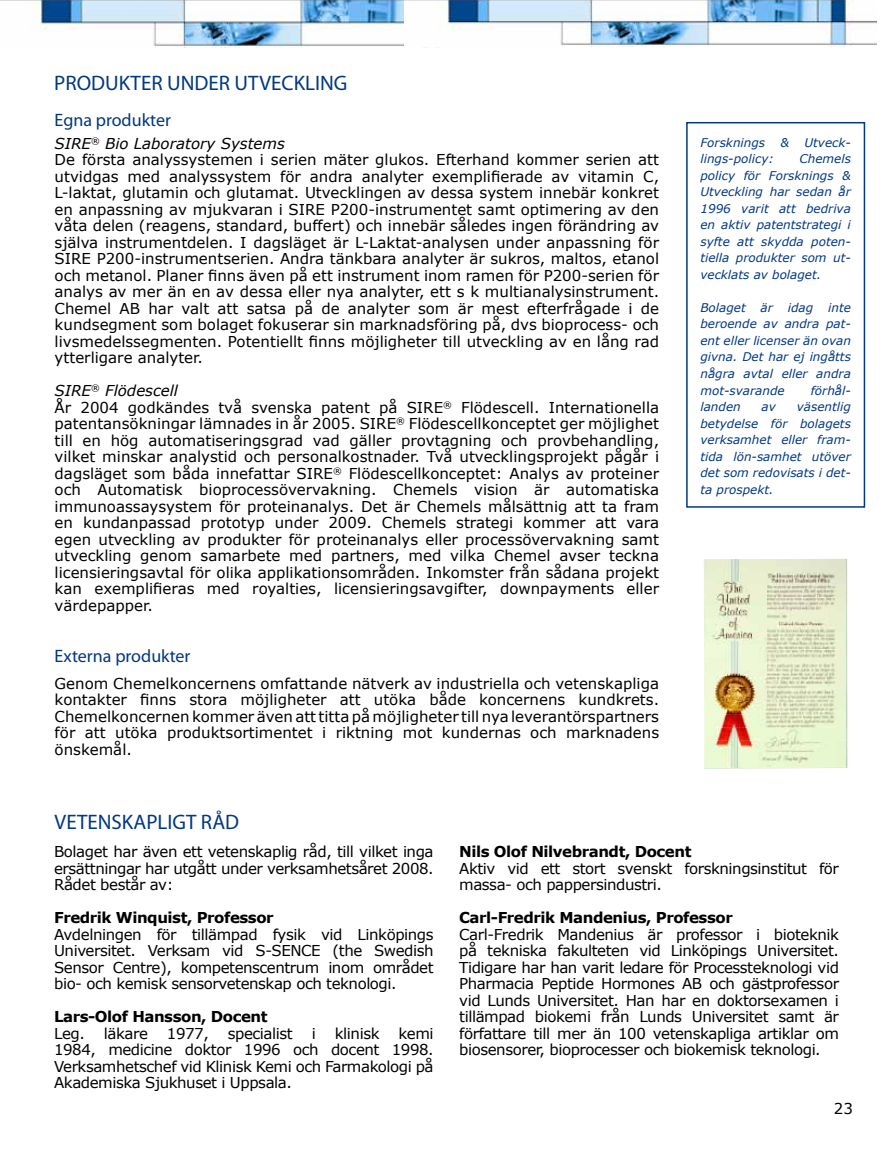
<style>
.page{position:relative;width:893px;height:1170px;background:#fff}
.page>*{position:absolute;margin:0;border:0;box-sizing:border-box;transform-origin:0 0}
.t1{font:21px "Myriad Pro";color:#003882}
.t2{font:18px "Myriad Pro";color:#003882}
.t3{font:15px/16.5px "Verdana";color:#000;text-align:justify}
.t4{font:700 15px "Verdana";letter-spacing:-.03em;color:#000}
.t5{font:15px/16.5px "Verdana";letter-spacing:-.03em;color:#000}
.t6{font:italic 12px/16.5px "Verdana";color:#003882;text-align:justify}
.s1{font-style:italic}
</style>
<div class="page">
<img style="left:0;top:0;width:404px;height:47px">
<img style="left:404px;top:0;width:473px;height:47px">
<div style="left:686px;top:122px;width:179px;height:385px;border:2px solid #003882"></div>
<img style="left:832px;top:558px;width:15px;height:1px">
<img style="left:704px;top:559px;width:143px;height:209px">
<h1 class="t1" style="left:54px;top:70px;width:295px">PRODUKTER UNDER UTVECKLING</h1>
<p class="t2" style="left:55px;top:109px;width:118px">Egna produkter</p>
<p class="t3" style="left:55px;top:134px;width:606px;text-align:left"><span class="s1">SIRE</span><sup>®</sup> <span class="s1">Bio Laboratory Systems<br></span>De första analyssystemen i serien mäter glukos. Efterhand kommer serien att utvidgas med analyssystem för andra analyter exemplifierade av vitamin C, L-laktat, glutamin och glutamat. Utvecklingen av dessa system innebär konkret en anpassning av mjukvaran i SIRE P200-instrumentet samt optimering av den våta delen (reagens, standard, buffert) och innebär således ingen förändring av själva instrumentdelen. I dagsläget är L-Laktat-analysen under anpassning för SIRE P200-instrumentserien. Andra tänkbara analyter är sukros, maltos, etanol och metanol. Planer finns även på ett instrument inom ramen för P200-serien för analys av mer än en av dessa eller nya analyter, ett s k multianalysinstrument.<br>Chemel AB har valt att satsa på de analyter som är mest efterfrågade i de kundsegment som bolaget fokuserar sin marknadsföring på, dvs bioprocess- och livsmedelssegmenten. Potentiellt finns möjligheter till utveckling av en lång rad ytterligare analyter.</p>
<p class="t3" style="left:55px;top:382px;width:606px;text-align:left"><span class="s1">SIRE</span><sup>®</sup> <span class="s1">Flödescell<br></span>År 2004 godkändes två svenska patent på SIRE<sup>®</sup> Flödescell. Internationella patentansökningar lämnades in år 2005. SIRE<sup>®</sup> Flödescellkonceptet ger möjlighet till en hög automatiseringsgrad vad gäller provtagning och provbehandling, vilket minskar analystid och personalkostnader. Två utvecklingsprojekt pågår i dagsläget som båda innefattar SIRE<sup>®</sup> Flödescellkonceptet: Analys av proteiner och Automatisk bioprocessövervakning. Chemels vision är automatiska immunoassaysystem för proteinanalys. Det är Chemels målsättnig att ta fram en kundanpassad prototyp under 2009. Chemels strategi kommer att vara egen utveckling av produkter för proteinanalys eller processövervakning samt utveckling genom samarbete med partners, med vilka Chemel avser teckna licensieringsavtal för olika applikationsområden. Inkomster från sådana projekt kan exemplifieras med royalties, licensieringsavgifter, downpayments eller värdepapper.</p>
<p class="t2" style="left:55px;top:644px;width:137px">Externa produkter</p>
<p class="t3" style="left:55px;top:674px;width:606px">Genom Chemelkoncernens omfattande nätverk av industriella och vetenskapliga kontakter finns stora möjligheter att utöka både koncernens kundkrets.<br>Chemelkoncernen kommer även att titta på möjligheter till nya leverantörspartners för att utöka produktsortimentet i riktning mot kundernas och marknadens önskemål.</p>
<h1 class="t1" style="left:55px;top:808px;width:186px">VETENSKAPLIGT RÅD</h1>
<p class="t6" style="left:700px;top:134px;width:66px">Forsknings</p>
<p class="t6" style="left:780px;top:134px;width:10px">&amp;</p>
<p class="t6" style="left:804px;top:134px;width:48px">Utveck-</p>
<p class="t6" style="left:700px;top:150px;width:75px">lings-policy:</p>
<p class="t6" style="left:700px;top:150px;width:152px;text-indent:99px">Chemels policy för Forsknings &amp; Utveckling har sedan år 1996 varit att bedriva en aktiv patentstrategi i syfte att skydda poten&shy;tiella produkter som ut&shy;vecklats av bolaget.</p>
<p class="t6" style="left:700px;top:299px;width:152px">Bolaget är idag inte beroende av andra pat&shy;ent eller licenser än ovan givna. Det har ej ingåtts några avtal eller andra mot-svarande</p>
<p class="t6" style="left:811px;top:381px;width:42px">förhål-</p>
<p class="t6" style="left:700px;top:398px;width:152px;text-indent:96px">väsentlig betydelse för bolagets verksamhet eller fram&shy;tida lön-samhet utöver det som redovisats i det&shy;ta prospekt.</p>
<p class="t6" style="left:700px;top:398px;width:42px">landen</p>
<p class="t6" style="left:762px;top:398px;width:16px">av</p>
<p class="t3" style="left:54px;top:843px;width:381px">Bolaget har även ett vetenskaplig råd, till vilket inga ersättningar har utgått under verksamhetsåret 2008.<br>Rådet består av:</p>
<p class="t4" style="left:54px;top:908px;width:221px">Fredrik Winquist, Professor</p>
<p class="t3" style="left:54px;top:925px;width:381px">Avdelningen för tillämpad fysik vid Linköpings Universitet. Verksam vid S-SENCE (the Swedish Sensor Centre), kompetenscentrum inom området bio- och kemisk sensorvetenskap och teknologi.</p>
<p class="t4" style="left:54px;top:1007px;width:215px">Lars-Olof Hansson, Docent</p>
<p class="t3" style="left:54px;top:1024px;width:32px">Leg.</p>
<p class="t3" style="left:104px;top:1024px;width:46px">läkare</p>
<p class="t3" style="left:167px;top:1024px;width:43px">1977,</p>
<p class="t5" style="left:228px;top:1024px;width:66px">specialist</p>
<p class="t3" style="left:312px;top:1024px;width:6px">i</p>
<p class="t5" style="left:335px;top:1024px;width:46px">klinisk</p>
<p class="t3" style="left:54px;top:1024px;width:381px;text-indent:344px">kemi 1984, medicine doktor 1996 och docent 1998.<br>Verksamhetschef vid Klinisk Kemi och Farmakologi på Akademiska Sjukhuset i Uppsala.</p>
<p class="t4" style="left:459px;top:842px;width:234px">Nils Olof Nilvebrandt, Docent</p>
<p class="t5" style="left:459px;top:859px;width:381px">Aktiv vid ett stort svenskt forskningsinstitut för massa- och pappersindustri.</p>
<p class="t4" style="left:459px;top:908px;width:275px">Carl-Fredrik Mandenius, Professor</p>
<p class="t3" style="left:459px;top:925px;width:381px">Carl-Fredrik Mandenius är professor i bioteknik på tekniska fakulteten vid Linköpings Universitet.<br>Tidigare har han varit ledare för Processteknologi vid Pharmacia Peptide Hormones AB och gästprofessor vid Lunds Universitet. Han har en doktorsexamen i tillämpad biokemi från Lunds Universitet samt är författare till mer än 100 vetenskapliga artiklar om biosensorer, bioprocesser och biokemisk teknologi.</p>
<p class="t3" style="left:834px;top:1100px;width:21px">23</p>
</div>
